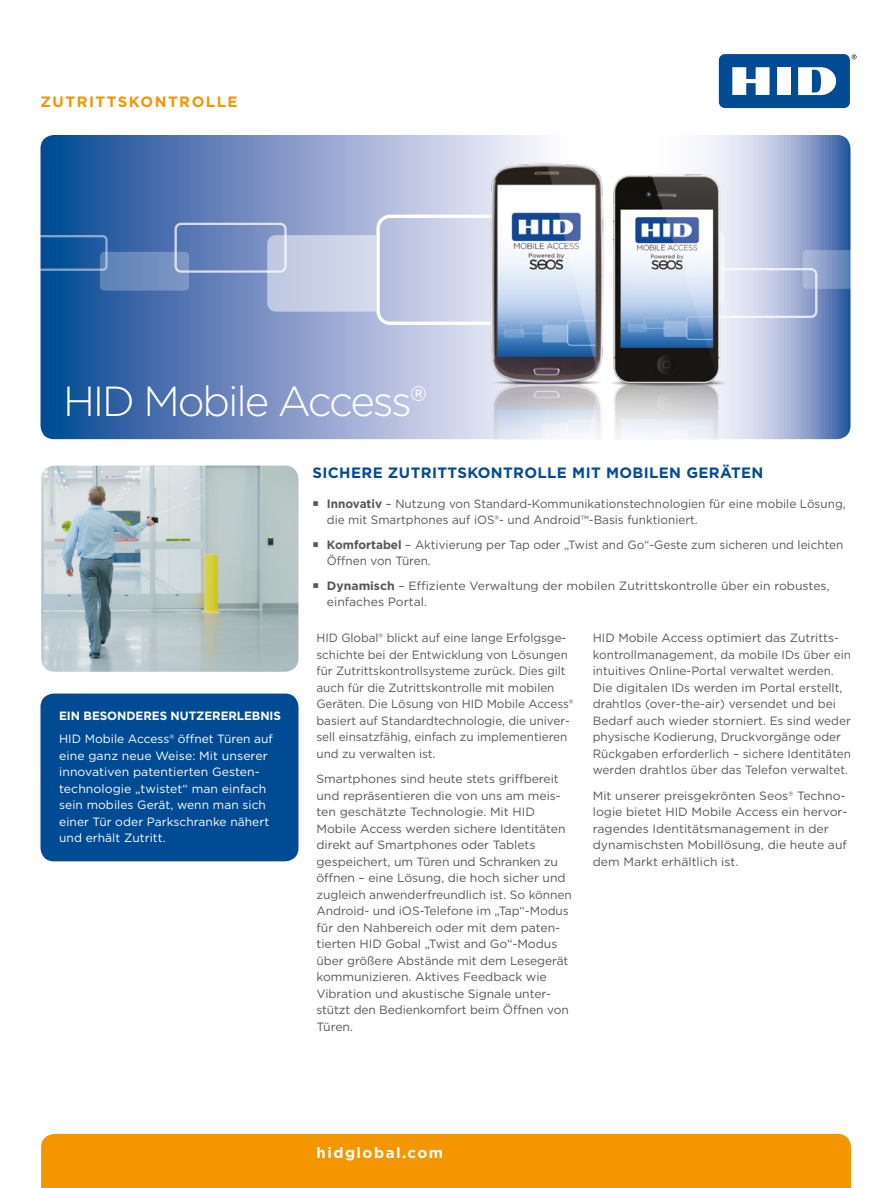
<style>
.page{position:relative;width:891px;height:1188px;background:#fff}
.page>*{position:absolute;margin:0;border:0;box-sizing:border-box;transform-origin:0 0}
.t1{font:300 42px "Gotham";letter-spacing:-.05em;color:#fff}
.sub_head{font:700 15px "Gotham";letter-spacing:.025em;color:#004b93}
.t2{font:700 15px "Gotham";letter-spacing:.1em;color:#f49600}
.t3{font:700 15px "Gotham";letter-spacing:.1em;color:#fff}
.Body{font:12px/16.5px "Gotham";letter-spacing:-.005em;color:#575756}
.side_box_bullets{font:12px/16.5px "Gotham";letter-spacing:.005em;color:#fff}
.Side_box_header{font:700 12px "Gotham";letter-spacing:-.005em;color:#fff}
.s1{font-weight:700}
</style>
<div class="page">
<div style="left:40px;top:694px;width:258px;height:167px;background:#004b93;border-radius:14px"></div>
<svg style="left:852px;top:55px;width:5px;height:4px"></svg>
<div style="left:719px;top:54px;width:131px;height:54px;background:#004b93;border-radius:6px"></div>
<div style="left:777px;top:67px;width:14px;height:28px;background:#fff"></div>
<svg style="left:732px;top:67px;width:38px;height:28px"></svg>
<svg style="left:798px;top:67px;width:38px;height:28px"></svg>
<svg style="left:40px;top:135px;width:810px;height:304px;background:#5579b4"></svg>
<div style="left:175px;top:223px;width:112px;height:50px;border:2px solid #fff;border-radius:5px"></div>
<svg style="left:100px;top:252px;width:89px;height:39px;background:#6f8ebe"></svg>
<svg style="left:40px;top:235px;width:68px;height:36px;background:#2563a3"></svg>
<svg style="left:267px;top:235px;width:88px;height:77px;background:#c7cfe5"></svg>
<img style="left:41px;top:466px;width:257px;height:206px">
<div style="left:41px;top:1134px;width:810px;height:54px;background:#f49600"></div>
<img style="left:355px;top:135px;width:496px;height:304px">
<p class="t2" style="left:40px;top:92px;width:199px">ZUTRITTSKONTROLLE</p>
<p class="t1" style="left:63px;top:375px;width:366px">HID Mobile Access®</p>
<p class="Side_box_header" style="left:59px;top:708px;width:223px">EIN BESONDERES NUTZERERLEBNIS</p>
<p class="side_box_bullets" style="left:59px;top:730px;width:215px">HID Mobile Access® öffnet Türen auf eine ganz neue Weise: Mit unserer innovativen patentierten Gesten&shy;technologie „twistet“ man einfach sein mobiles Gerät, wenn man sich einer Tür oder Parkschranke nähert und erhält Zutritt.</p>
<p class="sub_head" style="left:312px;top:462px;width:452px">SICHERE ZUTRITTSKONTROLLE MIT MOBILEN GERÄTEN</p>
<p class="Body" style="left:327px;top:495px;width:520px"><span class="s1">Innovativ</span> – Nutzung von Standard-Kommunikationstechnologien für eine mobile Lösung, die mit Smartphones auf iOS®- und Android™-Basis funktioniert.</p>
<p class="Body" style="left:327px;top:536px;width:518px"><span class="s1">Komfortabel</span> – Aktivierung per Tap oder „Twist and Go“-Geste zum sicheren und leichten<br>Öffnen von Türen.</p>
<p class="Body" style="left:327px;top:577px;width:504px"><span class="s1">Dynamisch</span> – Effiziente Verwaltung der mobilen Zutrittskontrolle über ein robustes, einfaches Portal.</p>
<p class="Body" style="left:316px;top:629px;width:259px">HID Global® blickt auf eine lange Erfolgsge&shy;schichte bei der Entwicklung von Lösungen für Zutrittskontrollsysteme zurück. Dies gilt auch für die Zutrittskontrolle mit mobilen Geräten. Die Lösung von HID Mobile Access® basiert auf Standardtechnologie, die univer&shy;sell einsatzfähig, einfach zu implementieren und zu verwalten ist.</p>
<p class="Body" style="left:316px;top:770px;width:257px">Smartphones sind heute stets griffbereit und repräsentieren die von uns am meis&shy;ten geschätzte Technologie. Mit HID Mobile Access werden sichere Identitäten direkt auf Smartphones oder Tablets gespeichert, um Türen und Schranken zu öffnen – eine Lösung, die hoch sicher und zugleich anwenderfreundlich ist. So können Android- und iOS-Telefone im „Tap“-Modus für den Nahbereich oder mit dem paten&shy;tierten HID Gobal „Twist and Go“-Modus über größere Abstände mit dem Lesegerät kommunizieren. Aktives Feedback wie Vibration und akustische Signale unter&shy;stützt den Bedienkomfort beim Öffnen von Türen.</p>
<p class="Body" style="left:593px;top:629px;width:260px">HID Mobile Access optimiert das Zutritts&shy;kontrollmanagement, da mobile IDs über ein intuitives Online-Portal verwaltet werden.<br>Die digitalen IDs werden im Portal erstellt, drahtlos (over-the-air) versendet und bei Bedarf auch wieder storniert. Es sind weder physische Kodierung, Druckvorgänge oder Rückgaben erforderlich – sichere Identitäten werden drahtlos über das Telefon verwaltet.</p>
<p class="Body" style="left:593px;top:787px;width:256px">Mit unserer preisgekrönten Seos® Techno&shy;logie bietet HID Mobile Access ein hervor&shy;ragendes Identitätsmanagement in der dynamischsten Mobillösung, die heute auf dem Markt erhältlich ist.</p>
<p class="t3" style="left:316px;top:1142px;width:128px">hidglobal.com</p>
</div>
